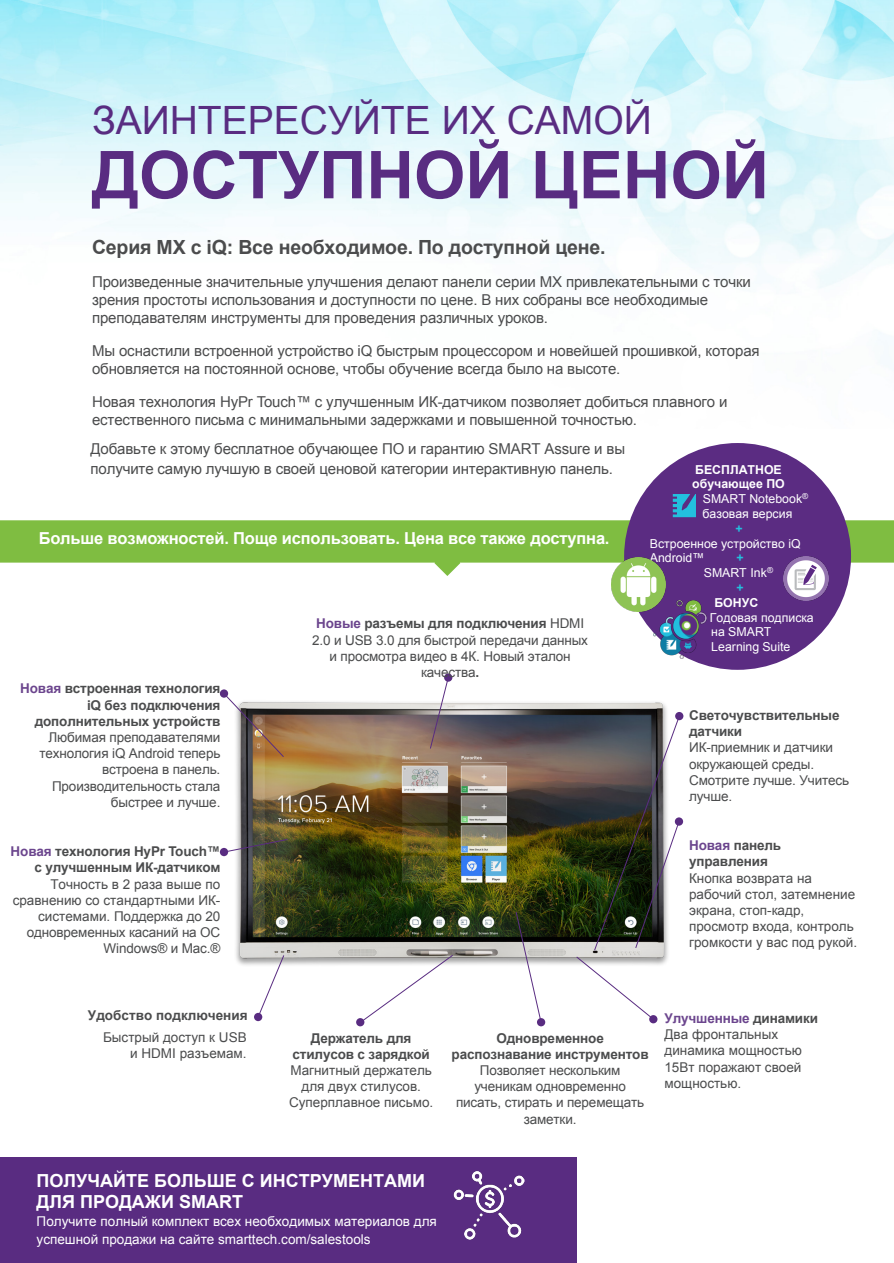
<style>
.page{position:relative;width:894px;height:1263px;background:#fff}
.page>*{position:absolute;margin:0;border:0;box-sizing:border-box;transform-origin:0 0}
.t1{font:700 66px "Arial";color:#592c81}
.t2{font:39px "Arial";color:#592c81}
.t3{font:700 19.5px "Arial";letter-spacing:-.01em;color:#4b4c4d}
.t4{font:700 18px/21.8px "Arial";color:#fff}
.t5{font:700 16.5px "Arial";letter-spacing:-.01em;color:#fff}
.t6{font:15px/18px "Arial";letter-spacing:-.01em;color:#4b4c4d}
.t7{font:13.5px/16.2px "Arial";color:#4b4c4d}
.t8{font:13.5px/16.2px "Arial";letter-spacing:-.01em;color:#4b4c4d;text-align:right}
.t9{font:13.5px/17.5px "Arial";color:#fff}
.t10{font:700 13.5px/21.8px "Arial";color:#4b4c4d;text-align:right}
.t11{font:12.3px "Arial";color:#fff}
.t12{font:700 12.3px "Arial";color:#fff}
.t13{font:700 12.3px "Arial";color:#23c0de}
.s1{font-weight:700;color:#6c468e}
.s2{font-weight:700}
.s3{font-weight:400}
.s4{font-style:inherit}
</style>
<div class="page">
<svg style="left:0;top:520px;width:893px;height:56px;fill:#7fbd41"></svg>
<img style="left:219px;top:681px;width:458px;height:284px">
<svg style="left:429px;top:679px;width:20px;height:70px"></svg>
<div style="left:444px;top:673px;width:8px;height:8px;background:#592c81;border-radius:50%"></div>
<svg style="left:257px;top:954px;width:28px;height:64px"></svg>
<div style="left:254px;top:1012px;width:8px;height:9px;background:#592c81;border-radius:50%"></div>
<svg style="left:359px;top:954px;width:94px;height:69px"></svg>
<div style="left:356px;top:1018px;width:8px;height:8px;background:#592c81;border-radius:50%"></div>
<div style="left:674px;top:817px;width:8px;height:8px;background:#592c81;border-radius:50%"></div>
<div style="left:675px;top:712px;width:8px;height:8px;background:#592c81;border-radius:50%"></div>
<img style="left:0;top:0;width:893px;height:334px">
<svg style="left:223px;top:692px;width:61px;height:66px"></svg>
<div style="left:220px;top:689px;width:8px;height:8px;background:#592c81;border-radius:50%"></div>
<svg style="left:223px;top:838px;width:65px;height:15px"></svg>
<div style="left:220px;top:848px;width:8px;height:8px;background:#592c81;border-radius:50%"></div>
<svg style="left:575px;top:715px;width:105px;height:305px"></svg>
<div style="left:649px;top:1015px;width:8px;height:8px;background:#592c81;border-radius:50%"></div>
<div style="left:624px;top:443px;width:226px;height:227px;background:#5b2c82;border-radius:50%"></div>
<img style="left:653px;top:600px;width:53px;height:58px">
<svg style="left:672px;top:494px;width:23px;height:23px"></svg>
<img style="left:611px;top:557px;width:54px;height:54px">
<img style="left:783px;top:556px;width:44px;height:44px">
<div style="left:0;top:1158px;width:576px;height:105px;background:#592c81"></div>
<img style="left:453px;top:1171px;width:71px;height:69px">
<svg style="left:515px;top:911px;width:26px;height:107px"></svg>
<div style="left:536px;top:1018px;width:9px;height:8px;background:#592c81;border-radius:50%"></div>
<p class="t2" style="left:92px;top:94px;width:561px">ЗАИНТЕРЕСУЙТЕ ИХ САМОЙ</p>
<p class="t1" style="left:92px;top:132px;width:678px">ДОСТУПНОЙ ЦЕНОЙ</p>
<p class="t3" style="left:92px;top:235px;width:515px">Серия MX с iQ: Все необходимое. По доступной цене.</p>
<p class="t6" style="left:92px;top:273px;width:660px">Произведенные значительные улучшения делают панели серии MX привлекательными с точки зрения простоты использования и доступности по цене. В них собраны все необходимые преподавателям инструменты для проведения различных уроков.</p>
<p class="t6" style="left:92px;top:342px;width:668px">Мы оснастили встроенной устройство iQ быстрым процессором и новейшей прошивкой, которая обновляется на постоянной основе, чтобы обучение всегда было на высоте.</p>
<p class="t6" style="left:92px;top:393px;width:636px">Новая технология HyPr Touch™ с улучшенным ИК-датчиком позволяет добиться плавного и естественного письма с минимальными задержками и повышенной точностью.</p>
<p class="t6" style="left:91px;top:439px;width:536px;line-height:19.5px">Добавьте к этому бесплатное обучающее ПО и гарантию SMART Assure и вы получите самую лучшую в своей ценовой категории интерактивную панель.</p>
<p class="t12" style="left:695px;top:461px;width:88px">БЕСПЛАТНОЕ</p>
<p class="t12" style="left:692px;top:476px;width:94px">обучающее ПО</p>
<p class="t11" style="left:702px;top:491px;width:107px">SMART Notebook<sup>®</sup></p>
<p class="t11" style="left:702px;top:505px;width:91px">базовая версия</p>
<p class="t13" style="left:735px;top:520px;width:9px">+</p>
<p class="t11" style="left:649px;top:535px;width:152px">Встроенное устройство iQ</p>
<p class="t11" style="left:649px;top:550px;width:56px">Android™</p>
<p class="t13" style="left:736px;top:550px;width:9px">+</p>
<p class="t11" style="left:703px;top:565px;width:71px">SMART Ink<sup>®</sup></p>
<p class="t13" style="left:736px;top:579px;width:9px">+</p>
<p class="t12" style="left:714px;top:594px;width:45px">БОНУС</p>
<p class="t11" style="left:709px;top:609px;width:105px">Годовая подписка</p>
<p class="t11" style="left:711px;top:624px;width:62px">на SMART</p>
<p class="t11" style="left:711px;top:638px;width:81px">Learning Suite</p>
<p class="t5" style="left:39px;top:527px;width:572px">Больше возможностей. Поще использовать. Цена все также доступна.</p>
<p class="t8" style="left:312px;top:615px;width:277px;text-align:center"><span class="s1">Новые</span> <span class="s2">разъемы для подключения</span> HDMI<br>2.0 и USB 3.0 для быстрой передачи данных и просмотра видео в 4К. Новый эталон качества<span class="s2">.</span></p>
<p class="t8" style="left:20px;top:681px;width:202px"><span class="s1">Новая</span> <span class="s2">встроенная технология iQ без подключения дополнительных устройств<br></span>Любимая преподавателями технология iQ Android теперь встроена в панель.<br>Производительность стала быстрее и лучше.</p>
<p class="t8" style="left:11px;top:843px;width:211px"><span class="s1">Новая</span> <span class="s2">технология HyPr Touch™ с улучшенным ИК-датчиком<br></span>Точность в 2 раза выше по сравнению со стандартными ИК&shy;системами. Поддержка до 20 одновременных касаний на ОС<br>Windows® и Mac.®</p>
<p class="t7" style="left:688px;top:707px;width:162px"><span class="s2">Светочувствительные датчики<br></span>ИК-приемник и датчики окружающей среды.<br>Смотрите лучше. Учитесь лучше.</p>
<p class="t7" style="left:688px;top:837px;width:169px"><span class="s1">Новая</span> <span class="s2">панель управления<br></span>Кнопка возврата на рабочий стол, затемнение экрана, стоп-кадр, просмотр входа, контроль громкости у вас под рукой.</p>
<p class="t10" style="left:88px;top:1005px;width:161px">Удобство подключения<br><span class="s3">Быстрый доступ к</span> <span class="s3">USB</span></p>
<p class="t7" style="left:130px;top:1045px;width:118px">и <span class="s4">HDMI</span> разъемам<span class="s4">.</span></p>
<p class="t7" style="left:289px;top:1030px;width:146px;text-align:center"><span class="s2">Держатель для стилусов с зарядкой<br></span>Магнитный держатель для двух стилусов.<br>Суперплавное письмо.</p>
<p class="t7" style="left:451px;top:1030px;width:198px;text-align:center"><span class="s2">Одновременное распознавание инструментов<br></span>Позволяет нескольким ученикам одновременно писать, стирать и перемещать заметки.</p>
<p class="t7" style="left:664px;top:1010px;width:155px"><span class="s1">Улучшенные</span> <span class="s2">динамики<br></span>Два фронтальных динамика мощностью<br>15Вт поражают своей мощностью.</p>
<p class="t4" style="left:37px;top:1169px;width:390px">ПОЛУЧАЙТЕ БОЛЬШЕ С ИНСТРУМЕНТАМИ<br>ДЛЯ ПРОДАЖИ SMART</p>
<p class="t9" style="left:37px;top:1212px;width:401px">Получите полный комплект всех необходимых материалов для успешной продажи на сайте smarttech.com/salestools</p>
</div>
